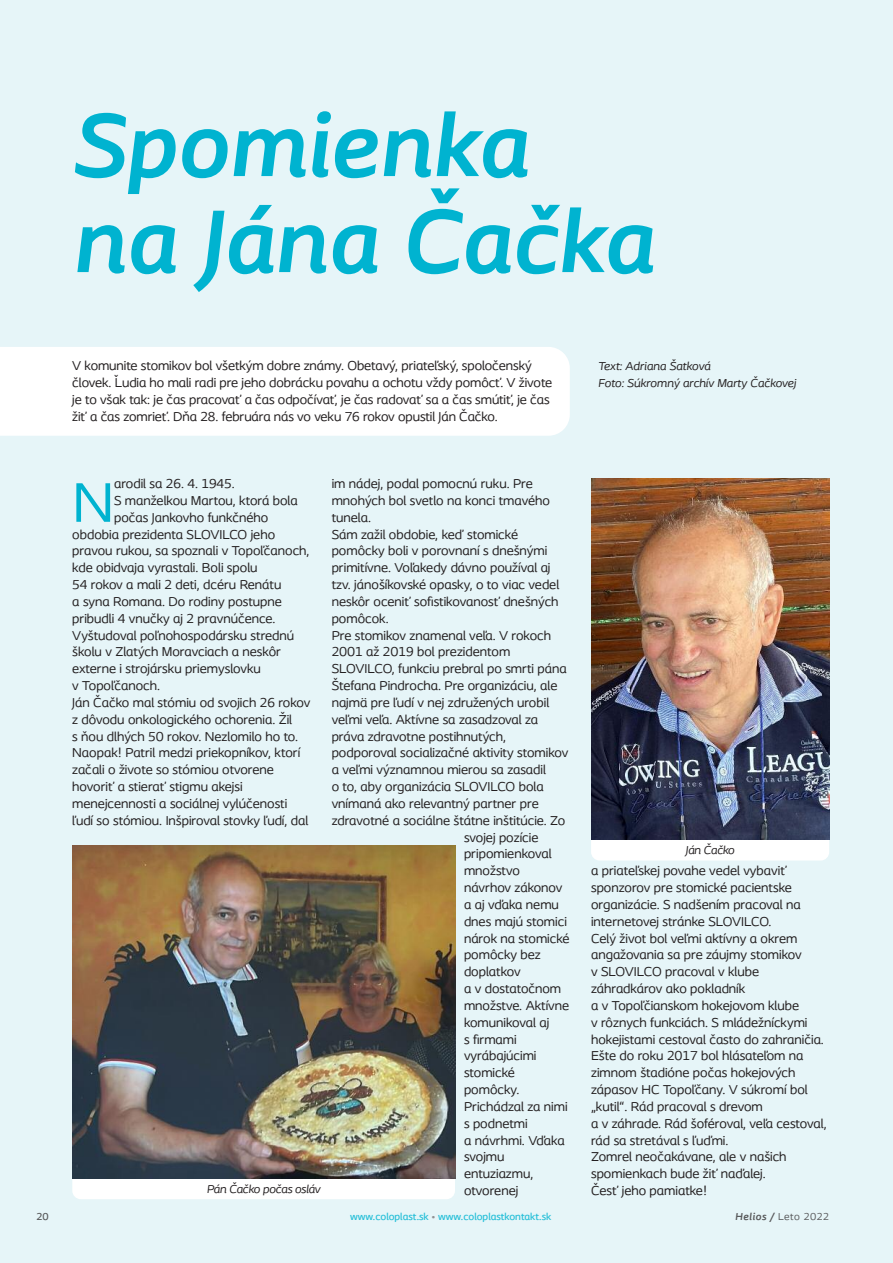
<style>
.page{position:relative;width:893px;height:1263px;background:#e6f5f8}
.page>*{position:absolute;margin:0;border:0;box-sizing:border-box;transform-origin:0 0}
.t1{font:italic 700 93px/96px "Coloplast";color:#00b3d0}
.t2{font:58.35px "Coloplast";color:#00b3d0}
.t3{font:13.5px/16.8px "Coloplast";color:#231f20}
.t4{font:italic 12px/16.8px "Coloplast";letter-spacing:-.015em;color:#231f20}
.t5{font:500 10.5px "Coloplast";color:#26bfd8}
.t6{font:10.5px "Coloplast";letter-spacing:.05em;color:#57585a}
.t7{font:500 10.5px "Coloplast";color:#57585a}
.s1{color:#8f9194}
.s2{font-weight:700;font-style:italic}
</style>
<div class="page">
<div style="left:0;top:347px;width:570px;height:89px;background:#fff"></div>
<div style="left:72px;top:1155px;width:383px;height:44px;background:#fff;border-radius:9px"></div>
<div style="left:591px;top:816px;width:238px;height:44px;background:#fff;border-radius:9px"></div>
<img style="left:72px;top:845px;width:383px;height:333px">
<img style="left:591px;top:478px;width:238px;height:361px">
<h1 class="t1" style="left:72px;top:105px;width:583px">Spomienka na Jána Čačka</h1>
<p class="t3" style="left:72px;top:358px;width:481px">V komunite stomikov bol všetkým dobre známy. Obetavý, priateľský, spoločenský človek. Ľudia ho mali radi pre jeho dobrácku povahu a ochotu vždy pomôcť. V živote je to však tak: je čas pracovať a čas odpočívať, je čas radovať sa a čas smútiť, je čas žiť a čas zomrieť. Dňa 28. februára nás vo veku 76 rokov opustil Ján Čačko.</p>
<h2 class="t2" style="left:72px;top:481px;width:43px">N</h2>
<p class="t3" style="left:114px;top:476px;width:122px">arodil sa 26. 4. 1945.</p>
<p class="t3" style="left:114px;top:493px;width:185px">S manželkou Martou, ktorá bola</p>
<p class="t3" style="left:114px;top:510px;width:156px">počas Jankovho funkčného</p>
<p class="t3" style="left:72px;top:527px;width:204px">obdobia prezidenta SLOVILCO jeho</p>
<p class="t3" style="left:72px;top:544px;width:239px">pravou rukou, sa spoznali v Topoľčanoch,</p>
<p class="t3" style="left:72px;top:560px;width:187px">kde obidvaja vyrastali. Boli spolu</p>
<p class="t3" style="left:72px;top:577px;width:211px">54 rokov a mali 2 deti, dcéru Renátu</p>
<p class="t3" style="left:72px;top:594px;width:211px">a syna Romana. Do rodiny postupne</p>
<p class="t3" style="left:72px;top:611px;width:205px">pribudli 4 vnučky aj 2 pravnúčence.</p>
<p class="t3" style="left:72px;top:628px;width:223px">Vyštudoval poľnohospodársku strednú</p>
<p class="t3" style="left:72px;top:645px;width:210px">školu v Zlatých Moravciach a neskôr</p>
<p class="t3" style="left:72px;top:661px;width:190px">externe i strojársku priemyslovku</p>
<p class="t3" style="left:72px;top:678px;width:89px">v Topoľčanoch.</p>
<p class="t3" style="left:72px;top:695px;width:240px">Ján Čačko mal stómiu od svojich 26 rokov</p>
<p class="t3" style="left:72px;top:712px;width:221px">z dôvodu onkologického ochorenia. Žil</p>
<p class="t3" style="left:72px;top:729px;width:227px">s ňou dlhých 50 rokov. Nezlomilo ho to.</p>
<p class="t3" style="left:72px;top:746px;width:229px">Naopak! Patril medzi priekopníkov, ktorí</p>
<p class="t3" style="left:72px;top:762px;width:203px">začali o živote so stómiou otvorene</p>
<p class="t3" style="left:72px;top:779px;width:172px">hovoriť a stierať stigmu akejsi</p>
<p class="t3" style="left:72px;top:796px;width:217px">menejcennosti a sociálnej vylúčenosti</p>
<p class="t3" style="left:72px;top:813px;width:238px">ľudí so stómiou. Inšpiroval stovky ľudí, dal</p>
<p class="t4" style="left:207px;top:1181px;width:115px">Pán Čačko počas osláv</p>
<p class="t3" style="left:332px;top:476px;width:203px">im nádej, podal pomocnú ruku. Pre</p>
<p class="t3" style="left:332px;top:493px;width:220px">mnohých bol svetlo na konci tmavého</p>
<p class="t3" style="left:332px;top:510px;width:41px">tunela.</p>
<p class="t3" style="left:332px;top:527px;width:188px">Sám zažil obdobie, keď stomické</p>
<p class="t3" style="left:332px;top:544px;width:217px">pomôcky boli v porovnaní s dnešnými</p>
<p class="t3" style="left:332px;top:560px;width:220px">primitívne. Voľakedy dávno používal aj</p>
<p class="t3" style="left:332px;top:577px;width:229px">tzv. jánošíkovské opasky, o to viac vedel</p>
<p class="t3" style="left:332px;top:594px;width:228px">neskôr oceniť sofistikovanosť dnešných</p>
<p class="t3" style="left:332px;top:611px;width:59px">pomôcok.</p>
<p class="t3" style="left:332px;top:628px;width:221px">Pre stomikov znamenal veľa. V rokoch</p>
<p class="t3" style="left:332px;top:645px;width:180px">2001 až 2019 bol prezidentom</p>
<p class="t3" style="left:332px;top:661px;width:236px">SLOVILCO, funkciu prebral po smrti pána</p>
<p class="t3" style="left:332px;top:678px;width:227px">Štefana Pindrocha. Pre organizáciu, ale</p>
<p class="t3" style="left:332px;top:695px;width:219px">najmä pre ľudí v nej združených urobil</p>
<p class="t3" style="left:332px;top:712px;width:208px">veľmi veľa. Aktívne sa zasadzoval za</p>
<p class="t3" style="left:332px;top:729px;width:176px">práva zdravotne postihnutých,</p>
<p class="t3" style="left:332px;top:746px;width:238px">podporoval socializačné aktivity stomikov</p>
<p class="t3" style="left:332px;top:762px;width:216px">a veľmi významnou mierou sa zasadil</p>
<p class="t3" style="left:332px;top:779px;width:214px">o to, aby organizácia SLOVILCO bola</p>
<p class="t3" style="left:332px;top:796px;width:209px">vnímaná ako relevantný partner pre</p>
<p class="t3" style="left:332px;top:813px;width:235px">zdravotné a sociálne štátne inštitúcie. Zo</p>
<p class="t3" style="left:464px;top:830px;width:76px">svojej pozície</p>
<p class="t3" style="left:464px;top:847px;width:89px">pripomienkoval</p>
<p class="t3" style="left:464px;top:863px;width:57px">množstvo</p>
<p class="t3" style="left:464px;top:880px;width:100px">návrhov zákonov</p>
<p class="t3" style="left:464px;top:897px;width:96px">a aj vďaka nemu</p>
<p class="t3" style="left:464px;top:914px;width:104px">dnes majú stomici</p>
<p class="t3" style="left:464px;top:931px;width:107px">nárok na stomické</p>
<p class="t3" style="left:464px;top:948px;width:78px">pomôcky bez</p>
<p class="t3" style="left:464px;top:964px;width:58px">doplatkov</p>
<p class="t3" style="left:464px;top:981px;width:99px">a v dostatočnom</p>
<p class="t3" style="left:464px;top:998px;width:107px">množstve. Aktívne</p>
<p class="t3" style="left:464px;top:1015px;width:87px">komunikoval aj</p>
<p class="t3" style="left:464px;top:1032px;width:54px">s firmami</p>
<p class="t3" style="left:464px;top:1049px;width:74px">vyrábajúcimi</p>
<p class="t3" style="left:464px;top:1065px;width:52px">stomické</p>
<p class="t3" style="left:464px;top:1082px;width:57px">pomôcky.</p>
<p class="t3" style="left:464px;top:1099px;width:105px">Prichádzal za nimi</p>
<p class="t3" style="left:464px;top:1116px;width:65px">s podnetmi</p>
<p class="t3" style="left:464px;top:1133px;width:102px">a návrhmi. Vďaka</p>
<p class="t3" style="left:464px;top:1149px;width:42px">svojmu</p>
<p class="t3" style="left:464px;top:1166px;width:71px">entuziazmu,</p>
<p class="t3" style="left:464px;top:1183px;width:56px">otvorenej</p>
<p class="t4" style="left:598px;top:359px;width:200px">Text: Adriana Šatková<br>Foto: Súkromný archív Marty Čačkovej</p>
<p class="t4" style="left:686px;top:843px;width:50px">Ján Čačko</p>
<p class="t3" style="left:591px;top:863px;width:237px">a priateľskej povahe vedel vybaviť sponzorov pre stomické pacientske organizácie. S nadšením pracoval na internetovej stránke SLOVILCO.<br>Celý život bol veľmi aktívny a okrem angažovania sa pre záujmy stomikov<br>v SLOVILCO pracoval v klube záhradkárov ako pokladník<br>a v Topoľčianskom hokejovom klube<br>v rôznych funkciách. S mládežníckymi hokejistami cestoval často do zahraničia.<br>Ešte do roku 2017 bol hlásateľom na zimnom štadióne počas hokejových zápasov HC Topoľčany. V súkromí bol „kutil“. Rád pracoval s drevom<br>a v záhrade. Rád šoféroval, veľa cestoval, rád sa stretával s ľuďmi.<br>Zomrel neočakávane, ale v našich spomienkach bude žiť naďalej.<br>Česť jeho pamiatke!</p>
<p class="t7" style="left:36px;top:1212px;width:14px">20</p>
<p class="t5" style="left:350px;top:1212px;width:203px">www.coloplast.sk <span class="s1">•</span> www.coloplastkontakt.sk</p>
<p class="t6" style="left:735px;top:1212px;width:96px"><span class="s2">Helios /</span> Leto 2022</p>
</div>
